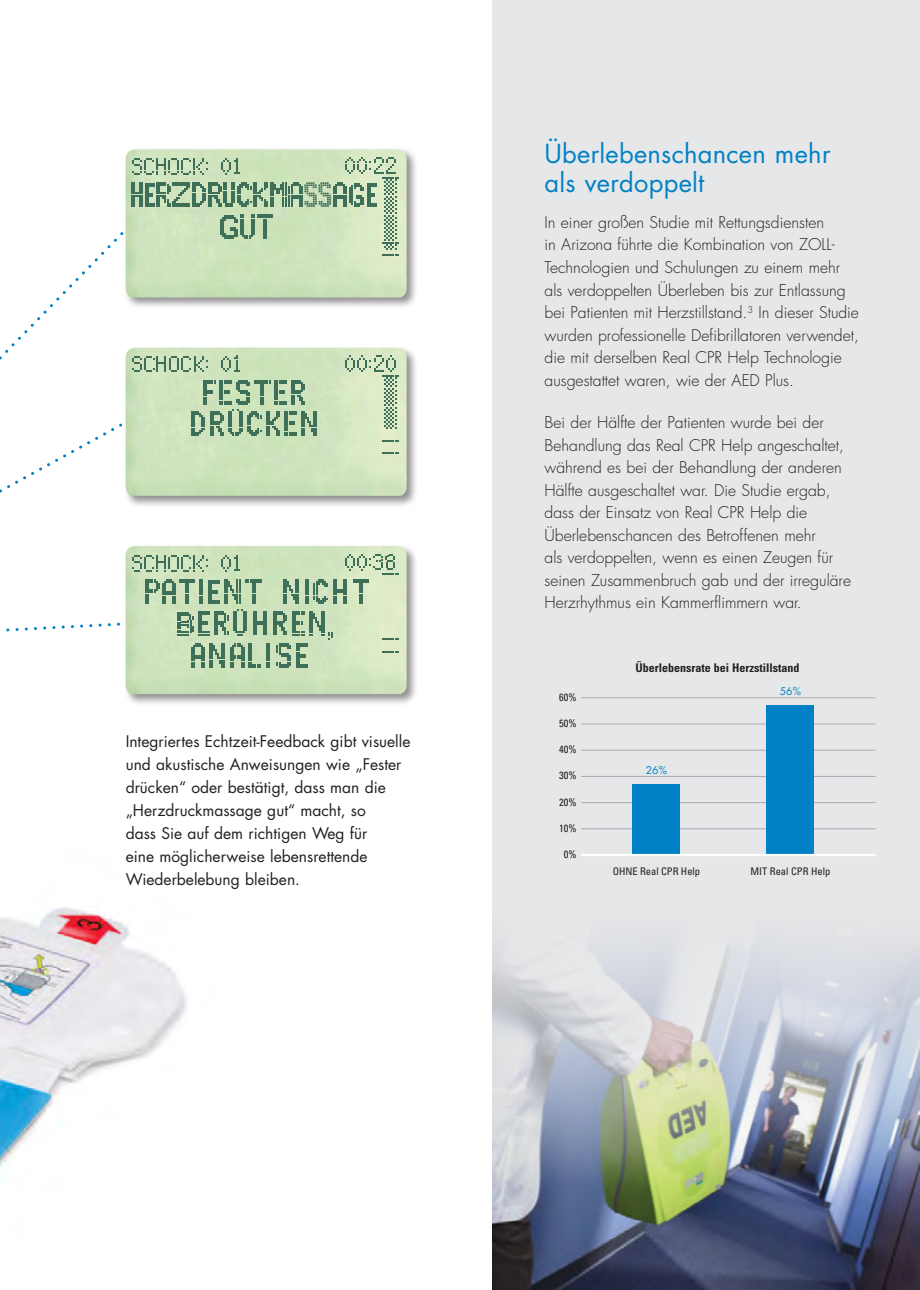
<style>
.page{position:relative;width:920px;height:1290px;background:#fff}
.page>*{position:absolute;margin:0;border:0;box-sizing:border-box;transform-origin:0 0}
.t1{font:25.5px/28.5px "Futura Std";letter-spacing:.01em;color:#0081c6}
.Body{font:300 15.75px/22.5px "Futura Std";color:#231f20}
.t2{font:15.6px/23px "Futura Std";color:#231f20}
.t3{font:700 condensed 12px "Univers LT Std";color:#231f20}
.t4{font:condensed 10.5px "Univers LT Std";color:#231f20}
.t5{font:10.5px "Futura Std";color:#0081c6}
</style>
<div class="page">
<img style="left:0;top:907px;width:187px;height:261px">
<div style="left:492px;top:0;width:428px;height:1290px;background:#e6e7e8"></div>
<img style="left:492px;top:946px;width:428px;height:344px">
<hr style="left:581px;top:828px;width:294px;height:1px;background:#a7a9ac">
<hr style="left:581px;top:776px;width:294px;height:1px;background:#a7a9ac">
<hr style="left:581px;top:724px;width:294px;height:1px;background:#a7a9ac">
<hr style="left:581px;top:802px;width:294px;height:1px;background:#a7a9ac">
<hr style="left:581px;top:750px;width:294px;height:1px;background:#a7a9ac">
<hr style="left:581px;top:697px;width:294px;height:1px;background:#a7a9ac">
<div style="left:767px;top:705px;width:47px;height:150px;background:#0081c6"></div>
<div style="left:633px;top:784px;width:47px;height:71px;background:#0081c6"></div>
<hr style="left:581px;top:854px;width:294px;height:2px;background:#fff">
<div style="left:123px;top:544px;width:295px;height:162px;background:#231f20;opacity:.5"></div>
<img style="left:126px;top:546px;width:281px;height:148px">
<div style="left:123px;top:345px;width:295px;height:162px;background:#231f20;opacity:.5"></div>
<img style="left:126px;top:348px;width:281px;height:148px">
<svg style="left:0;top:356px;width:398px;height:311px"></svg>
<div style="left:123px;top:147px;width:295px;height:162px;background:#231f20;opacity:.5"></div>
<img style="left:126px;top:149px;width:281px;height:148px">
<svg style="left:131px;top:157px;width:267px;height:99px"></svg>
<p class="t2" style="left:126px;top:730px;width:286px">Integriertes Echtzeit-Feedback gibt visuelle und akustische Anweisungen wie „Fester drücken“ oder bestätigt, dass man die „Herzdruckmassage gut“ macht, so<br>dass Sie auf dem richtigen Weg für<br>eine möglicherweise lebensrettende Wiederbelebung bleiben.</p>
<h1 class="t1" style="left:544px;top:140px;width:288px">Überlebenschancen mehr als verdoppelt</h1>
<p class="Body" style="left:544px;top:211px;width:316px">In einer großen Studie mit Rettungsdiensten<br>in Arizona führte die Kombination von ZOLL-Technologien und Schulungen zu einem mehr als verdoppelten Überleben bis zur Entlassung bei Patienten mit Herzstillstand.<sup>3</sup> In dieser Studie wurden professionelle Defibrillatoren verwendet, die mit derselben Real CPR Help Technologie ausgestattet waren, wie der AED Plus.</p>
<p class="Body" style="left:545px;top:412px;width:308px">Bei der Hälfte der Patienten wurde bei der Behandlung das Real CPR Help angeschaltet, während es bei der Behandlung der anderen Hälfte ausgeschaltet war. Die Studie ergab, dass der Einsatz von Real CPR Help die Überlebenschancen des Betroffenen mehr<br>als verdoppelten, wenn es einen Zeugen für seinen Zusammenbruch gab und der irreguläre Herzrhythmus ein Kammerflimmern war.</p>
<p class="t4" style="left:559px;top:690px;width:19px">60%</p>
<p class="t4" style="left:559px;top:716px;width:19px">50%</p>
<p class="t4" style="left:559px;top:743px;width:19px">40%</p>
<p class="t4" style="left:559px;top:769px;width:19px">30%</p>
<p class="t4" style="left:559px;top:795px;width:19px">20%</p>
<p class="t4" style="left:559px;top:821px;width:19px">10%</p>
<p class="t4" style="left:564px;top:848px;width:14px">0%</p>
<p class="t3" style="left:636px;top:661px;width:165px">Überlebensrate bei Herzstillstand</p>
<p class="t5" style="left:646px;top:763px;width:23px">26%</p>
<p class="t4" style="left:613px;top:865px;width:89px">OHNE Real CPR Help</p>
<p class="t5" style="left:780px;top:685px;width:23px">56%</p>
<p class="t4" style="left:750px;top:865px;width:82px">MIT Real CPR Help</p>
</div>
